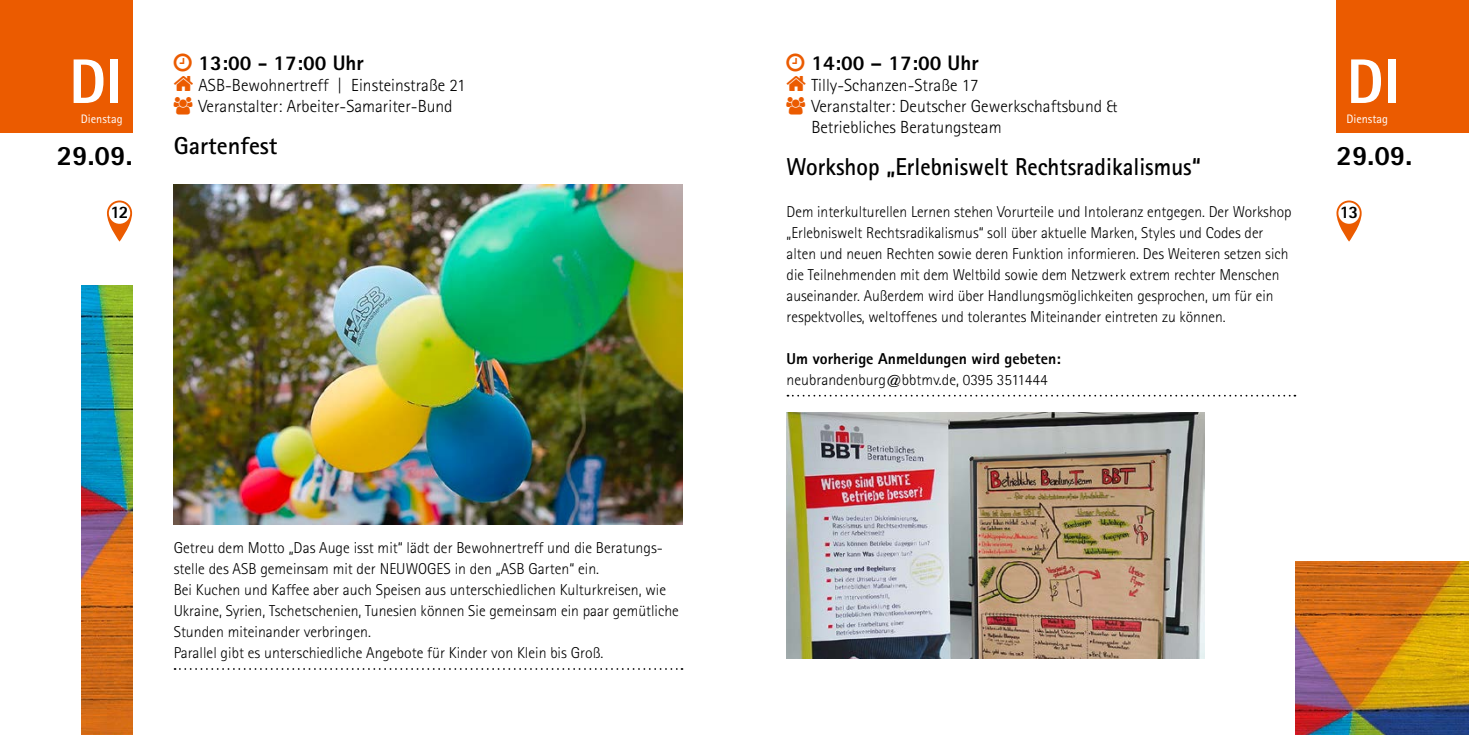
<style>
.page{position:relative;width:1469px;height:735px;background:#fff}
.page>*{position:absolute;margin:0;border:0;box-sizing:border-box;transform-origin:0 0}
.t1{font:800 63px "Rotis Sans Serif";color:#fff}
.t2{font:800 28px "Rotis Sans Serif";color:#000}
.t3{font:700 24.5px "Rotis Sans Serif";color:#000;scale:.94 1}
.t4{font:700 24.5px "Rotis Sans Serif";color:#000}
.t5{font:800 21px "Rotis Sans Serif";color:#000}
.t6{font:300 17.5px/21px "Rotis Sans Serif";color:#000}
.t7{font:800 17.5px "Rotis Sans Serif";color:#000}
.t8{font:300 15.75px/21px "Rotis Sans Serif";color:#000}
.t9{font:800 15.75px "Rotis Sans Serif";color:#000}
.t10{font:12.25px "Rotis Sans Serif";color:#fff}
</style>
<div class="page">
<div style="left:1336px;top:0;width:132px;height:132px;background:#eb5b00"></div>
<svg style="left:787px;top:394px;width:508px;height:2px"></svg>
<img style="left:786px;top:412px;width:418px;height:245px">
<div style="left:0;top:0;width:132px;height:132px;background:#eb5b00"></div>
<svg style="left:174px;top:668px;width:508px;height:1px"></svg>
<img style="left:174px;top:184px;width:508px;height:340px">
<img style="left:81px;top:285px;width:51px;height:449px">
<img style="left:1295px;top:561px;width:173px;height:173px">
<svg style="left:107px;top:200px;width:25px;height:41px"></svg>
<div style="left:109px;top:202px;width:21px;height:22px;background:#fff;border-radius:50%"></div>
<svg style="left:1336px;top:200px;width:25px;height:41px"></svg>
<div style="left:1338px;top:202px;width:21px;height:22px;background:#fff;border-radius:50%"></div>
<h3 class="t5" style="left:198px;top:49px;width:167px">13:00 - 17:00 Uhr</h3>
<p class="t6" style="left:198px;top:74px;width:269px">ASB-Bewohnertreff | Einsteinstraße 21<br>Veranstalter: Arbeiter-Samariter-Bund</p>
<h3 class="t4" style="left:174px;top:130px;width:105px">Gartenfest</h3>
<h3 class="t5" style="left:811px;top:49px;width:169px">14:00 – 17:00 Uhr</h3>
<p class="t6" style="left:811px;top:74px;width:307px">Tilly-Schanzen-Straße 17<br>Veranstalter: Deutscher Gewerkschaftsbund &amp;<br>Betriebliches Beratungsteam</p>
<h3 class="t3" style="left:786px;top:151px;width:442px">Workshop „Erlebniswelt Rechtsradikalismus“</h3>
<p class="t8" style="left:786px;top:201px;width:506px">Dem interkulturellen Lernen stehen Vorurteile und Intoleranz entgegen. Der Workshop „Erlebniswelt Rechtsradikalismus“ soll über aktuelle Marken, Styles und Codes der alten und neuen Rechten sowie deren Funktion informieren. Des Weiteren setzen sich die Teilnehmenden mit dem Weltbild sowie dem Netzwerk extrem rechter Menschen auseinander. Außerdem wird über Handlungsmöglichkeiten gesprochen, um für ein respektvolles, weltoffenes und tolerantes Miteinander eintreten zu können.</p>
<p class="t9" style="left:786px;top:348px;width:276px">Um vorherige Anmeldungen wird gebeten:</p>
<p class="t8" style="left:786px;top:369px;width:262px">neubrandenburg@bbtmv.de, 0395 3511444</p>
<h1 class="t1" style="left:69px;top:41px;width:55px">DI</h1>
<p class="t10" style="left:81px;top:111px;width:43px">Dienstag</p>
<h2 class="t2" style="left:57px;top:137px;width:77px">29.09.</h2>
<h1 class="t1" style="left:1346px;top:41px;width:55px">DI</h1>
<p class="t10" style="left:1346px;top:111px;width:43px">Dienstag</p>
<h2 class="t2" style="left:1336px;top:137px;width:77px">29.09.</h2>
<p class="t7" style="left:110px;top:201px;width:20px">12</p>
<p class="t7" style="left:1339px;top:201px;width:20px">13</p>
<p class="t8" style="left:174px;top:537px;width:506px">Getreu dem Motto „Das Auge isst mit“ lädt der Bewohnertreff und die Beratungs&shy;stelle des ASB gemeinsam mit der NEUWOGES in den „ASB Garten“ ein.<br>Bei Kuchen und Kaffee aber auch Speisen aus unterschiedlichen Kulturkreisen, wie Ukraine, Syrien, Tschetschenien, Tunesien können Sie gemeinsam ein paar gemütliche Stunden miteinander verbringen.<br>Parallel gibt es unterschiedliche Angebote für Kinder von Klein bis Groß.</p>
</div>
